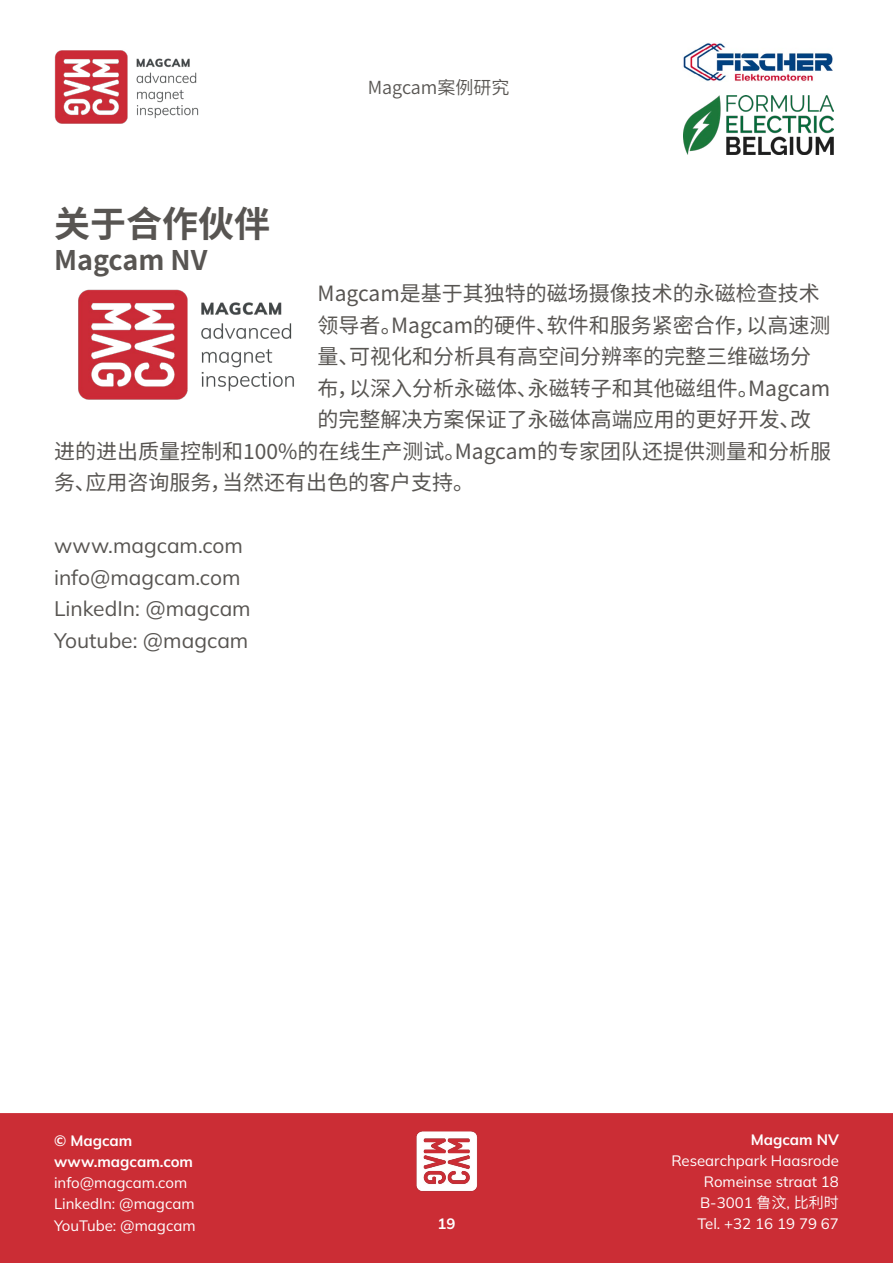
<style>
.page{position:relative;width:893px;height:1263px;background:#fff}
.page>*{position:absolute;margin:0;border:0;box-sizing:border-box;transform-origin:0 0}
.t1{font:700 36px "Source Han Sans CN";color:#585552}
.t2{font:700 27px "Source Han Sans CN";color:#585552}
.t3{font:21px "Source Han Sans CN";color:#585552}
.t4{font:21px/31.5px "Mulish";color:#585552}
.t5{font:18px "Source Han Sans CN";color:#585552}
.t6{font:15px/21px "Mulish";color:#fff}
.t7{font:700 15px/21px "Mulish";color:#fff}
.s1{font-family:"Source Han Sans CN"}
</style>
<div class="page">
<div style="left:0;top:1113px;width:893px;height:150px;background:#cb2d35"></div>
<img style="left:78px;top:289px;width:216px;height:111px">
<img style="left:404px;top:1118px;width:85px;height:85px">
<img style="left:54px;top:50px;width:145px;height:74px">
<img style="left:683px;top:43px;width:150px;height:38px">
<img style="left:683px;top:96px;width:150px;height:58px">
<h1 class="t1" style="left:54px;top:204px;width:217px">关于合作伙伴</h1>
<p class="t2" style="left:54px;top:244px;width:155px">Magcam NV</p>
<p class="t5" style="left:368px;top:77px;width:143px">Magcam案例研究</p>
<p class="t3" style="left:318px;top:281px;width:504px">Magcam是基于其独特的磁场摄像技术的永磁检查技术</p>
<p class="t3" style="left:318px;top:313px;width:514px">领导者。Magcam的硬件、软件和服务紧密合作，以高速测</p>
<p class="t3" style="left:318px;top:344px;width:495px">量、可视化和分析具有高空间分辨率的完整三维磁场分</p>
<p class="t3" style="left:318px;top:376px;width:514px">布，以深入分析永磁体、永磁转子和其他磁组件。Magcam</p>
<p class="t3" style="left:318px;top:407px;width:495px">的完整解决方案保证了永磁体高端应用的更好开发、改</p>
<p class="t3" style="left:54px;top:439px;width:778px">进的进出质量控制和100%的在线生产测试。Magcam的专家团队还提供测量和分析服</p>
<p class="t3" style="left:54px;top:470px;width:422px">务、应用咨询服务，当然还有出色的客户支持。</p>
<p class="t4" style="left:54px;top:529px;width:198px">www.magcam.com info@magcam.com<br>LinkedIn: @magcam<br>Youtube: @magcam</p>
<p class="t7" style="left:54px;top:1130px;width:141px">© Magcam www.magcam.com</p>
<p class="t6" style="left:54px;top:1172px;width:143px">info@magcam.com<br>LinkedIn: @magcam<br>YouTube: @magcam</p>
<p class="t7" style="left:437px;top:1213px;width:19px">19</p>
<p class="t7" style="left:751px;top:1129px;width:90px">Magcam NV</p>
<p class="t6" style="left:671px;top:1150px;width:169px;text-align:right">Researchpark Haasrode<br>Romeinse straat 18<br>B-3001 <span class="s1">鲁汶</span>, <span class="s1">比利时<br></span>Tel. +32 16 19 79 67</p>
</div>
